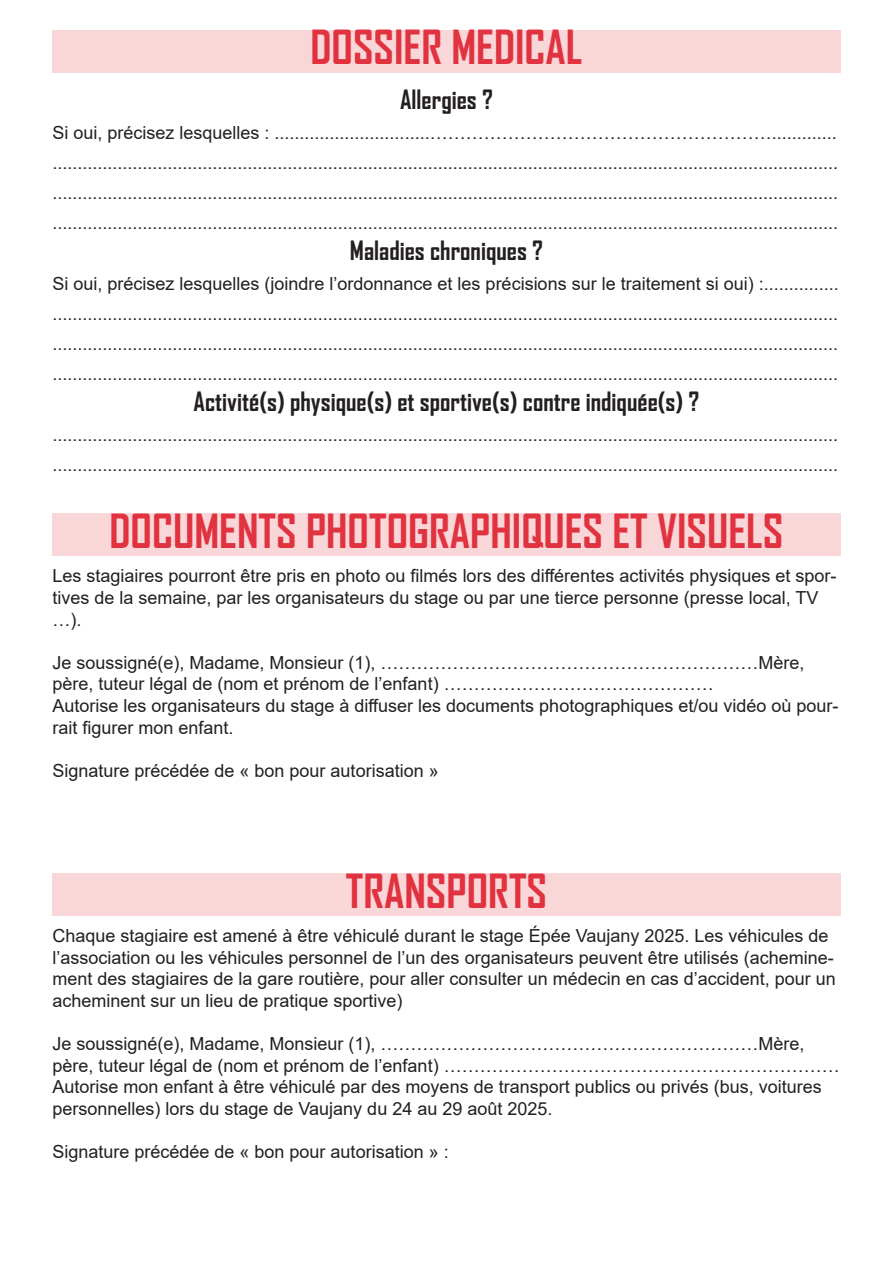
<style>
.page{position:relative;width:893px;height:1263px;background:#fff}
.page>*{position:absolute;margin:0;border:0;box-sizing:border-box;transform-origin:0 0}
.Titre_2{font:700 45px "Agency FB";color:#e1323f}
.Paragraphe{font:700 25.5px "Agency FB";color:#231f20}
.t1{font:18px/21.6px "Arial";color:#231f20}
</style>
<div class="page">
<div style="left:52px;top:30px;width:788px;height:42px;background:#f9d6d8"></div>
<div style="left:52px;top:514px;width:788px;height:42px;background:#f9d6d8"></div>
<div style="left:52px;top:873px;width:788px;height:43px;background:#f9d6d8"></div>
<p class="Titre_2" style="left:310px;top:19px;width:273px">DOSSIER MEDICAL</p>
<p class="Paragraphe" style="left:400px;top:84px;width:94px">Allergies ?</p>
<p class="t1" style="left:52px;top:118px;width:787px;line-height:30px">Si oui, précisez lesquelles : ...............................…………………………………………………............. .............................................................................................................................................................</p>
<p class="t1" style="left:52px;top:182px;width:787px">.............................................................................................................................................................</p>
<p class="t1" style="left:52px;top:212px;width:787px">.............................................................................................................................................................</p>
<p class="Paragraphe" style="left:350px;top:234px;width:195px">Maladies chroniques ?</p>
<p class="t1" style="left:52px;top:268px;width:788px;line-height:30px">Si oui, précisez lesquelles (joindre l’ordonnance et les précisions sur le traitement si oui) :............... .............................................................................................................................................................</p>
<p class="t1" style="left:52px;top:333px;width:787px">.............................................................................................................................................................</p>
<p class="t1" style="left:52px;top:363px;width:787px">.............................................................................................................................................................</p>
<p class="Paragraphe" style="left:194px;top:385px;width:507px">Activité(s) physique(s) et sportive(s) contre indiquée(s) ?</p>
<p class="t1" style="left:52px;top:423px;width:787px">.............................................................................................................................................................</p>
<p class="t1" style="left:52px;top:453px;width:787px">.............................................................................................................................................................</p>
<p class="Titre_2" style="left:110px;top:503px;width:675px">DOCUMENTS PHOTOGRAPHIQUES ET VISUELS</p>
<p class="t1" style="left:52px;top:565px;width:786px">Les stagiaires pourront être pris en photo ou filmés lors des différentes activités physiques et spor&shy;tives de la semaine, par les organisateurs du stage ou par une tierce personne (presse local, TV …).</p>
<p class="t1" style="left:52px;top:651px;width:754px">Je soussigné(e), Madame, Monsieur (1), ………………………………………………………Mère, père, tuteur légal de (nom et prénom de l’enfant) ………………………………………</p>
<p class="t1" style="left:52px;top:695px;width:788px">Autorise les organisateurs du stage à diffuser les documents photographiques et/ou vidéo où pour&shy;rait figurer mon enfant.</p>
<p class="t1" style="left:52px;top:759px;width:388px">Signature précédée de « bon pour autorisation »</p>
<p class="Titre_2" style="left:346px;top:863px;width:203px">TRANSPORTS</p>
<p class="t1" style="left:52px;top:925px;width:785px">Chaque stagiaire est amené à être véhiculé durant le stage Épée Vaujany 2025. Les véhicules de l’association ou les véhicules personnel de l’un des organisateurs peuvent être utilisés (achemine&shy;ment des stagiaires de la gare routière, pour aller consulter un médecin en cas d’accident, pour un acheminent sur un lieu de pratique sportive)</p>
<p class="t1" style="left:52px;top:1033px;width:789px">Je soussigné(e), Madame, Monsieur (1), ………………………………………………………Mère, père, tuteur légal de (nom et prénom de l’enfant) …………………………………………………………</p>
<p class="t1" style="left:52px;top:1076px;width:771px">Autorise mon enfant à être véhiculé par des moyens de transport publics ou privés (bus, voitures personnelles) lors du stage de Vaujany du 24 au 29 août 2025.</p>
<p class="t1" style="left:52px;top:1141px;width:398px">Signature précédée de « bon pour autorisation » :</p>
</div>
